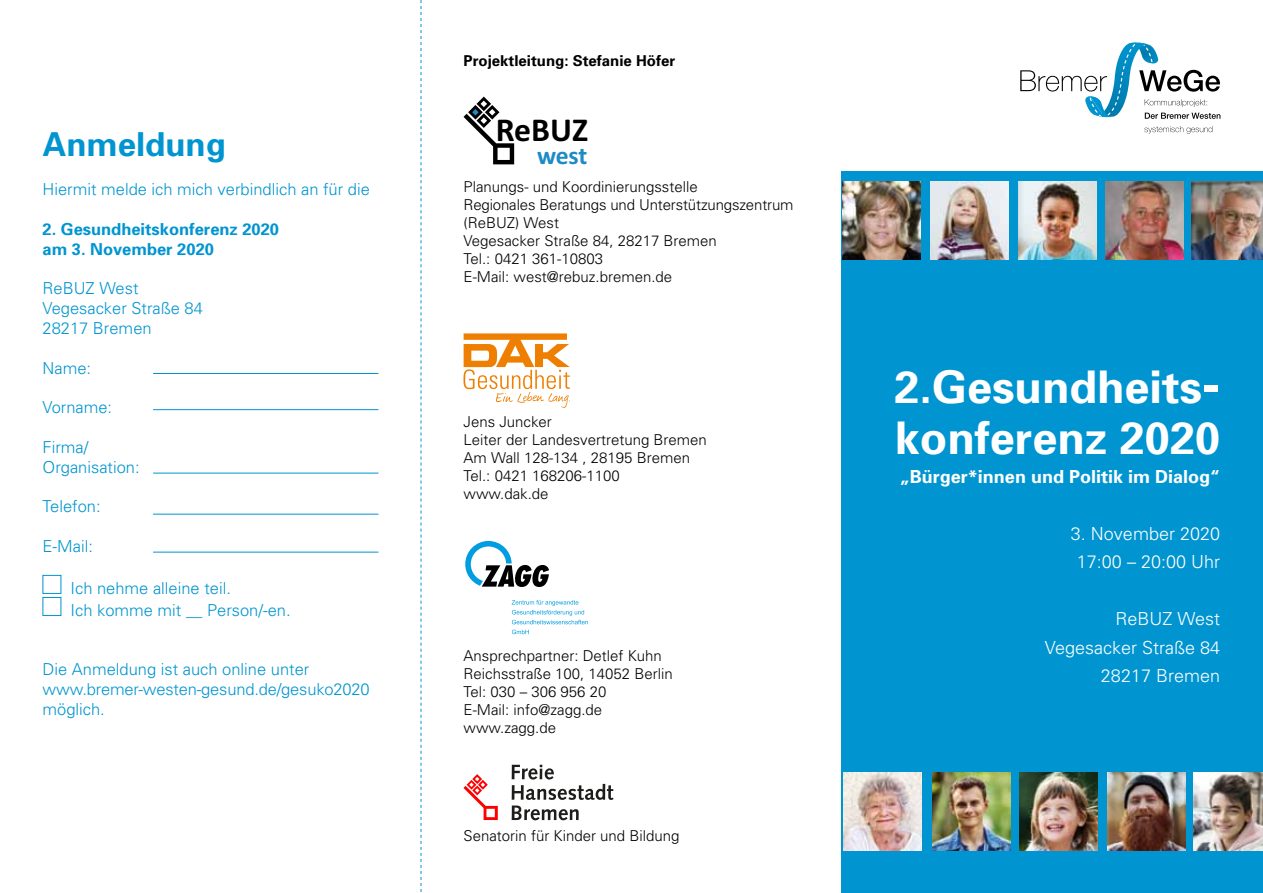
<style>
.page{position:relative;width:1263px;height:893px;background:#fff}
.page>*{position:absolute;margin:0;border:0;box-sizing:border-box;transform-origin:0 0}
.t1{font:700 45px/51px "Univers";color:#fff}
.t2{font:700 33.6px "Calibri";color:#000}
.t3{font:700 33px "Univers";color:#0095d0}
.t4{font:700 25.65px "Calibri";color:#1e8bc7}
.t5{font:300 18px/28.5px "Univers";color:#fff;text-align:center}
.t6{font:700 18px "Univers";color:#fff}
.t7{font:300 16.5px/19.8px "Univers";color:#0095d0}
.t8{font:700 16.5px/19.8px "Univers";color:#0095d0}
.t9{font:300 15px/18px "Univers";color:#000}
.t10{font:700 15px "Univers";color:#000}
</style>
<div class="page">
<div style="left:841px;top:172px;width:422px;height:721px;background:#0095d0"></div>
<svg style="left:1144px;top:126px;width:68px;height:8px"></svg>
<svg style="left:1020px;top:43px;width:200px;height:76px"></svg>
<svg style="left:465px;top:541px;width:84px;height:46px"></svg>
<svg style="left:512px;top:630px;width:17px;height:4px"></svg>
<svg style="left:512px;top:600px;width:76px;height:24px"></svg>
<svg style="left:463px;top:333px;width:107px;height:75px"></svg>
<svg style="left:463px;top:97px;width:51px;height:67px"></svg>
<div style="left:43px;top:575px;width:18px;height:19px;border:1px solid #0095d0"></div>
<div style="left:43px;top:597px;width:18px;height:19px;border:1px solid #0095d0"></div>
<hr style="left:153px;top:373px;width:225px;height:1px;background:#0095d0">
<hr style="left:153px;top:409px;width:225px;height:1px;background:#0095d0">
<hr style="left:153px;top:473px;width:225px;height:1px;background:#0095d0">
<hr style="left:153px;top:552px;width:225px;height:1px;background:#0095d0">
<hr style="left:153px;top:514px;width:225px;height:1px;background:#0095d0">
<svg style="left:421px;top:0;width:1px;height:892px"></svg>
<img style="left:842px;top:181px;width:78px;height:78px">
<img style="left:931px;top:181px;width:78px;height:78px">
<img style="left:1018px;top:181px;width:78px;height:78px">
<img style="left:1106px;top:181px;width:78px;height:78px">
<img style="left:1192px;top:181px;width:71px;height:78px">
<img style="left:843px;top:772px;width:78px;height:78px">
<img style="left:932px;top:772px;width:78px;height:78px">
<img style="left:1020px;top:772px;width:78px;height:78px">
<img style="left:1107px;top:772px;width:78px;height:78px">
<img style="left:1193px;top:772px;width:70px;height:78px">
<svg style="left:463px;top:774px;width:35px;height:46px"></svg>
<svg style="left:512px;top:765px;width:101px;height:55px"></svg>
<h3 class="t3" style="left:43px;top:124px;width:185px">Anmeldung</h3>
<p class="t7" style="left:43px;top:180px;width:329px">Hiermit melde ich mich verbindlich an für die</p>
<p class="t8" style="left:43px;top:219px;width:238px">2. Gesundheitskonferenz 2020 am 3. November 2020</p>
<p class="t7" style="left:43px;top:279px;width:162px">ReBUZ West<br>Vegesacker Straße 84<br>28217 Bremen</p>
<p class="t7" style="left:43px;top:358px;width:50px">Name:</p>
<p class="t7" style="left:43px;top:398px;width:71px">Vorname:</p>
<p class="t7" style="left:43px;top:437px;width:99px">Firma/<br>Organisation:</p>
<p class="t7" style="left:43px;top:497px;width:60px">Telefon:</p>
<p class="t7" style="left:43px;top:536px;width:52px">E-Mail:</p>
<p class="t7" style="left:70px;top:577px;width:222px;line-height:22px">Ich nehme alleine teil.<br>Ich komme mit __ Person/-en.</p>
<p class="t7" style="left:43px;top:660px;width:329px">Die Anmeldung ist auch online unter www.bremer-westen-gesund.de/gesuko2020 möglich.</p>
<p class="t10" style="left:463px;top:52px;width:213px">Projektleitung: Stefanie Höfer</p>
<h2 class="t2" style="left:496px;top:109px;width:94px">ReBUZ</h2>
<h3 class="t4" style="left:537px;top:139px;width:52px">west</h3>
<p class="t9" style="left:463px;top:178px;width:332px">Planungs- und Koordinierungsstelle<br>Regionales Beratungs und Unterstützungszentrum (ReBUZ) West<br>Vegesacker Straße 84, 28217 Bremen<br>Tel.: 0421 361-10803<br>E-Mail: west@rebuz.bremen.de</p>
<p class="t9" style="left:463px;top:412px;width:245px">Jens Juncker<br>Leiter der Landesvertretung Bremen<br>Am Wall 128-134 , 28195 Bremen<br>Tel.: 0421 168206-1100 www.dak.de</p>
<p class="t9" style="left:463px;top:646px;width:211px">Ansprechpartner: Detlef Kuhn<br>Reichsstraße 100, 14052 Berlin<br>Tel: 030 – 306 956 20<br>E-Mail: info@zagg.de www.zagg.de</p>
<p class="t9" style="left:463px;top:826px;width:217px">Senatorin für Kinder und Bildung</p>
<h1 class="t1" style="left:894px;top:362px;width:327px">2.Gesundheits&shy;konferenz 2020</h1>
<p class="t6" style="left:900px;top:465px;width:322px">„Bürger*innen und Politik im Dialog“</p>
<p class="t5" style="left:1071px;top:519px;width:151px">3. November 2020<br>17:00 – 20:00 Uhr</p>
<p class="t5" style="left:1045px;top:605px;width:177px;text-align:right">ReBUZ West<br>Vegesacker Straße 84<br>28217 Bremen</p>
</div>
